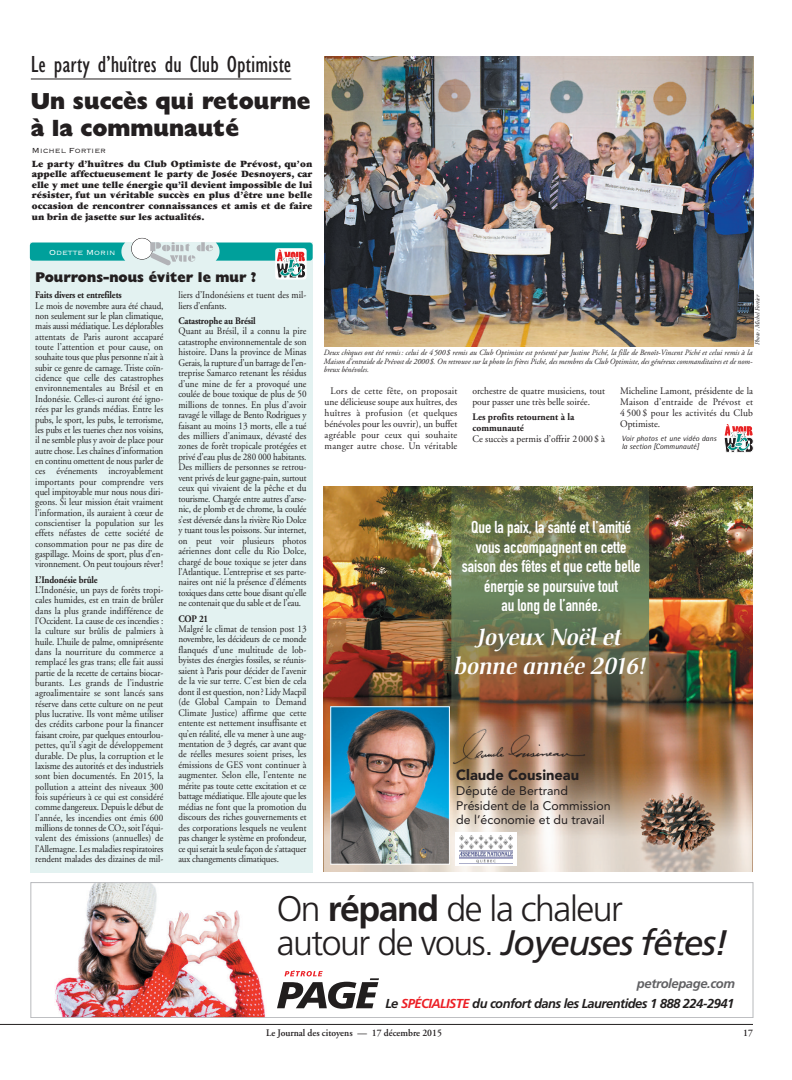
<style>
.page{position:relative;width:792px;height:1080px;background:#fff}
.page>*{position:absolute;margin:0;border:0;box-sizing:border-box;transform-origin:0 0}
.t1{font:300 35.5px/33.9px "Frutiger";letter-spacing:-.04em;color:#231f20}
.t2{font:condensed 24px "Gill Sans";color:#231f20}
.t3{font:23px/27.6px "Gill Sans Extra Bold Display";color:#231f20}
.t4{font:italic 500 23px/29px "Christiana";color:#fff;text-align:center}
.t5{font:700 17px/19.5px "DIN Condensed";color:#fff;text-align:center}
.t6{font:900 14.6px "Avenir";color:#231f20}
.t7{font:14px "Gill Sans Extra Bold Display";color:#231f20}
.t8{font:italic 700 13px "Frutiger";letter-spacing:-.04em;color:#211e1e}
.t9{font:italic 700 13px "Frutiger";letter-spacing:-.03em;color:#616164}
.t10{font:12.4px/14.6px "Avenir";color:#231f20}
.t11{font:10px/10.4px "Adobe Garamond";color:#231f20;text-align:justify;scale:.91 1}
.t12{font:900 10px/10.6px "Garamond";color:#231f20;text-align:justify;scale:.96 1}
.t13{font:10px/11px "Adobe Garamond";color:#231f20;scale:.96 1}
.t14{font:10px/11px "Adobe Garamond";letter-spacing:.02em;color:#231f20;text-align:center;scale:.96 1}
.t15{font:700 10px "Adobe Garamond";letter-spacing:-.015em;color:#231f20;scale:.91 1}
.t16{font:600 10px "Adobe Garamond";color:#231f20;scale:.96 1}
.t17{font:700 10px/11px "Adobe Garamond";letter-spacing:-.015em;color:#231f20;scale:.96 1}
.t18{font:9.6px "Copperplate Thirty Two BC";color:#231f20}
.t19{font:9.6px "Copperplate Thirty Two BC";color:#fff}
.t20{font:italic 8px/8.5px "Adobe Garamond";color:#231f20;text-align:justify;scale:.96 1}
.t21{font:italic 7.6px/7.9px "Rotis Semi Sans";letter-spacing:.005em;color:#231f20}
.t22{font:italic 6.5px "Adobe Garamond";color:#231f20;scale:.96 1}
.s1{font-size:6.6px}
.s2{font-weight:700}
.s3{font-weight:400;font-style:italic}
.s4{color:#ec2026}
</style>
<div class="page">
<div style="left:30px;top:243px;width:282px;height:630px;background:#e3f2f1"></div>
<img style="left:55px;top:885px;width:211px;height:131px">
<svg style="left:277px;top:970px;width:102px;height:39px"></svg>
<div style="left:31px;top:883px;width:722px;height:135px;border:1px solid #b8b9bc"></div>
<hr style="left:0;top:1024px;width:753px;height:1px;background:#231f20">
<img style="left:324px;top:486px;width:428px;height:386px">
<img style="left:333px;top:709px;width:115px;height:153px">
<div style="left:331px;top:707px;width:119px;height:157px;border:1px solid #fff"></div>
<svg style="left:455px;top:832px;width:62px;height:33px"></svg>
<img style="left:460px;top:836px;width:53px;height:27px">
<img style="left:452px;top:733px;width:135px;height:32px">
<img style="left:451px;top:486px;width:198px;height:247px">
<img style="left:452px;top:728px;width:135px;height:5px">
<div style="left:131px;top:238px;width:22px;height:22px;border:1px solid #231f20;border-radius:50%"></div>
<img style="left:325px;top:57px;width:428px;height:290px">
<hr style="left:31px;top:79px;width:260px;height:1px;background:#231f20">
<svg style="left:724px;top:424px;width:29px;height:29px"></svg>
<svg style="left:30px;top:242px;width:283px;height:38px"></svg>
<h2 class="t2" style="left:31px;top:55px;width:262px">Le party d’huîtres du Club Optimiste</h2>
<h3 class="t3" style="left:31px;top:90px;width:281px">Un succès qui retourne à la communauté</h3>
<p class="t18" style="left:32px;top:144px;width:76px">Michel Fortier</p>
<p class="t12" style="left:32px;top:159px;width:294px">Le party d’huîtres du Club Optimiste de Prévost, qu’on appelle affectueusement le party de Josée Desnoyers, car elle y met une telle énergie qu’il devient impossible de lui résister, fut un véritable succès en plus d’être une belle occasion de rencontrer connaissances et amis et de faire un brin de jasette sur les actualités.</p>
<p class="t19" style="left:49px;top:247px;width:68px">Odette Morin</p>
<h3 class="t7" style="left:35px;top:272px;width:223px">Pourrons-nous éviter le mur ?</h3>
<p class="t15" style="left:35px;top:291px;width:96px">Faits divers et entrefilets</p>
<p class="t11" style="left:35px;top:301px;width:142px">Le mois de novembre aura été chaud, non seulement sur le plan climatique, mais aussi médiatique. Les déplorables attentats de Paris auront accaparé toute l’attention et pour cause, on souhaite tous que plus personne n’ait à subir ce genre de carnage. Triste coïn&shy;cidence que celle des catastrophes environnementales au Brésil et en Indonésie. Celles-ci auront été igno&shy;rées par les grands médias. Entre les pubs, le sport, les pubs, le terrorisme, les pubs et les tueries chez nos voisins, il ne semble plus y avoir de place pour autre chose. Les chaînes d’information en continu omettent de nous parler de ces événements incroyablement importants pour comprendre vers quel impitoyable mur nous nous diri&shy;geons. Si leur mission était vraiment l’information, ils auraient à cœur de conscientiser la population sur les effets néfastes de cette société de consommation pour ne pas dire de gaspillage. Moins de sport, plus d’en&shy;vironnement. On peut toujours rêver!</p>
<p class="t15" style="left:35px;top:575px;width:70px">L’Indonésie brûle</p>
<p class="t11" style="left:35px;top:585px;width:142px">L’Indonésie, un pays de forêts tropi&shy;cales humides, est en train de brûler dans la plus grande indifférence de l’Occident. La cause de ces incendies : la culture sur brûlis de palmiers à huile. L’huile de palme, omniprésente dans la nourriture du commerce a remplacé les gras trans; elle fait aussi partie de la recette de certains biocar&shy;burants. Les grands de l’industrie agroalimentaire se sont lancés sans réserve dans cette culture on ne peut plus lucrative. Ils vont même utiliser des crédits carbone pour la financer faisant croire, par quelques entourlou&shy;pettes, qu’il s’agit de développement durable. De plus, la corruption et le laxisme des autorités et des industriels sont bien documentés. En 2015, la pollution a atteint des niveaux 300 fois supérieurs à ce qui est considéré comme dangereux. Depuis le début de l’année, les incendies ont émis 600 millions de tonnes de CO<span class="s1">2</span>, soit l’équi&shy;valent des émissions (annuelles) de l’Allemagne. Les maladies respiratoires rendent malades des dizaines de mil-</p>
<p class="t11" style="left:178px;top:291px;width:142px">liers d’Indonésiens et tuent des mil&shy;liers d’enfants.</p>
<p class="t15" style="left:178px;top:317px;width:87px">Catastrophe au Brésil</p>
<p class="t11" style="left:178px;top:327px;width:142px">Quant au Brésil, il a connu la pire catastrophe environnementale de son histoire. Dans la province de Minas Gerais, la rupture d’un barrage de l’en&shy;treprise Samarco retenant les résidus d’une mine de fer a provoqué une coulée de boue toxique de plus de 50 millions de tonnes. En plus d’avoir ravagé le village de Bento Rodrigues y faisant au moins 13 morts, elle a tué des milliers d’animaux, dévasté des zones de forêt tropicale protégées et privé d’eau plus de 280 000 habitants.<br>Des milliers de personnes se retrou&shy;vent privés de leur gagne-pain, surtout ceux qui vivaient de la pêche et du tourisme. Chargée entre autres d’arse&shy;nic, de plomb et de chrome, la coulée s’est déversée dans la rivière Rio Dolce y tuant tous les poissons. Sur internet, on peut voir plusieurs photos aériennes dont celle du Rio Dolce, chargé de boue toxique se jeter dans l’Atlantique. L’entreprise et ses parte&shy;naires ont nié la présence d’éléments toxiques dans cette boue disant qu’elle ne contenait que du sable et de l’eau.</p>
<p class="t15" style="left:178px;top:614px;width:34px">COP 21</p>
<p class="t11" style="left:178px;top:624px;width:142px">Malgré le climat de tension post 13 novembre, les décideurs de ce monde flanqués d’une multitude de lob&shy;byistes des énergies fossiles, se réunis&shy;saient à Paris pour décider de l’avenir de la vie sur terre. C’est bien de cela dont il est question, non? Lidy Macpil (de Global Campain to Demand Climate Justice) affirme que cette entente est nettement insuffisante et qu’en réalité, elle va mener à une aug&shy;mentation de 3 degrés, car avant que de réelles mesures soient prises, les émissions de GES vont continuer à augmenter. Selon elle, l’entente ne mérite pas toute cette excitation et ce battage médiatique. Elle ajoute que les médias ne font que la promotion du discours des riches gouvernements et des corporations lesquels ne veulent pas changer le système en profondeur, ce qui serait la seule façon de s’attaquer aux changements climatiques.</p>
<p class="t22" style="left:755px;top:345px;width:54px;rotate:-90deg">Photo : Michel Fortier</p>
<p class="t20" style="left:324px;top:349px;width:448px">Deux chèques ont été remis: celui de 4500$ remis au Club Optimiste est présenté par Justine Piché, la fille de Benoît-Vincent Piché et celui remis à la Maison d'entraide de Prévost de 2000$. On retrouve sur la photo les frères Piché, des membres du Club Optimiste, des généreux commanditaires et de nom&shy;breux bénévoles.</p>
<p class="t14" style="left:325px;top:386px;width:140px">Lors de cette fête, on proposait une délicieuse soupe aux huîtres, des huîtres à profusion (et quelques bénévoles pour les ouvrir), un buffet agréable pour ceux qui souhaite manger autre chose. Un véritable</p>
<p class="t13" style="left:472px;top:386px;width:140px">orchestre de quatre musiciens, tout pour passer une très belle soirée.</p>
<p class="t17" style="left:472px;top:412px;width:108px">Les profits retournent à la communauté</p>
<p class="t13" style="left:472px;top:434px;width:140px">Ce succès a permis d’offrir 2000$ à</p>
<p class="t13" style="left:620px;top:386px;width:140px;text-align:justify">Micheline Lamont, présidente de la Maison d’entraide de Prévost et 4 500 $ pour les activités du Club Optimiste.</p>
<p class="t21" style="left:622px;top:436px;width:96px">Voir photos et une vidéo dans la section [Communauté]</p>
<h3 class="t5" style="left:462px;top:518px;width:180px">Que la paix, la santé et l’amitié vous accompagnent en cette saison des fêtes et que cette belle énergie se poursuive tout<br>au long de l’année.</h3>
<h3 class="t4" style="left:455px;top:625px;width:192px">Joyeux Noël et bonne année 2016!</h3>
<h3 class="t6" style="left:456px;top:763px;width:125px">Claude Cousineau</h3>
<p class="t10" style="left:456px;top:783px;width:156px">Député de Bertrand<br>Président de la Commission de l’économie et du travail</p>
<h1 class="t1" style="left:277px;top:895px;width:453px">On <span class="s2">répand</span> de la chaleur<br>autour de vous. <span class="s3">Joyeuses fêtes!</span></h1>
<h3 class="t8" style="left:385px;top:998px;width:351px">Le <span class="s4">SPÉCIALISTE</span> du confort dans les Laurentides 1 888 224-2941</h3>
<h3 class="t9" style="left:637px;top:978px;width:100px">petrolepage.com</h3>
<p class="t16" style="left:266px;top:1029px;width:185px">Le Journal des citoyens — 17 décembre 2015</p>
<p class="t16" style="left:743px;top:1029px;width:12px">17</p>
</div>
